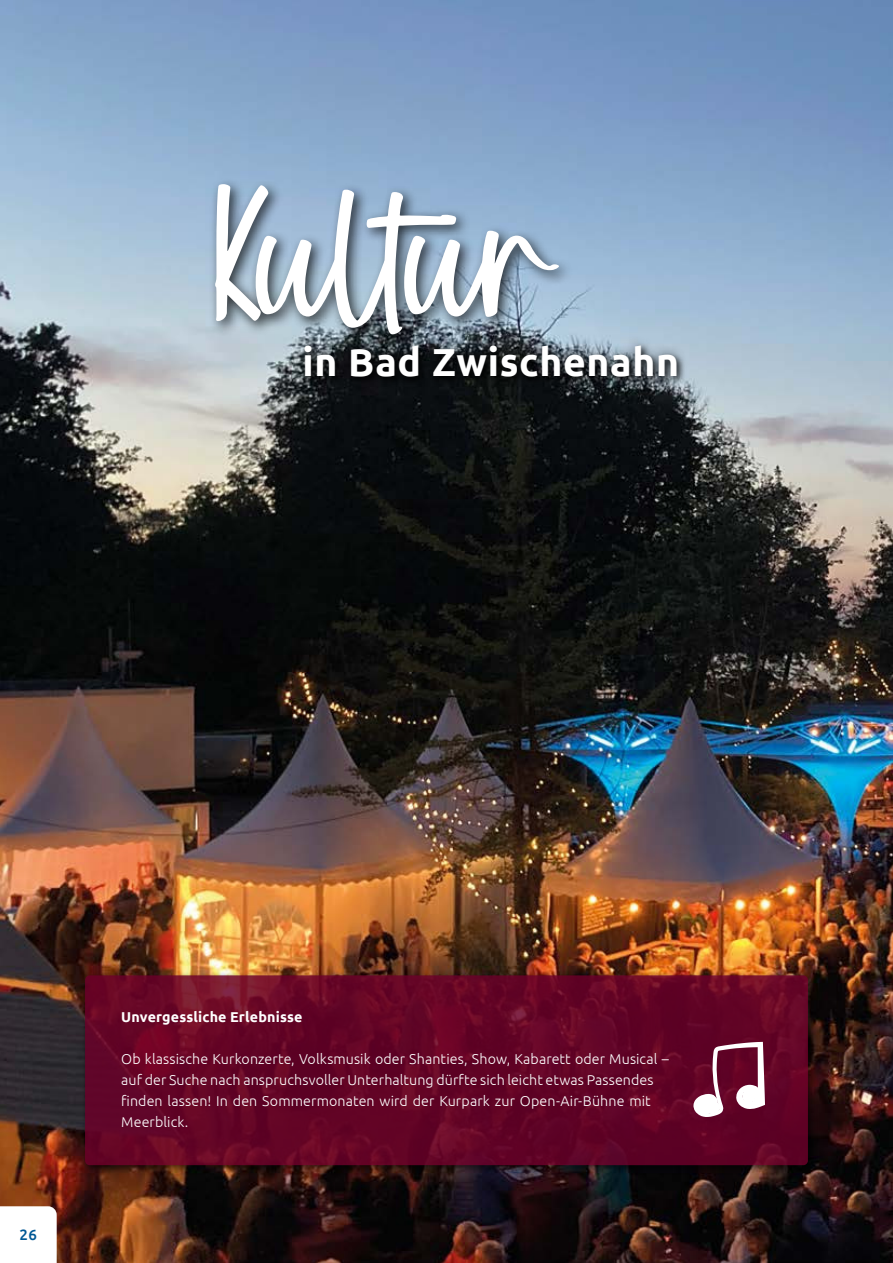
<style>
.page{position:relative;width:893px;height:1263px;background:#fff}
.page>*{position:absolute;margin:0;border:0;box-sizing:border-box;transform-origin:0 0}
.t1{font:136.05px "Halloween Dreams Script";color:#fff}
.t2{font:700 39px "Ubuntu";letter-spacing:.015em;color:#fff}
.t3{font:500 15px "Ubuntu";color:#005895}
.t4{font:300 14.25px/21px "Ubuntu";letter-spacing:.01em;color:#fff}
.t5{font:700 14.25px "Ubuntu";letter-spacing:.01em;color:#fff}
</style>
<div class="page">
<img style="left:0;top:0;width:893px;height:1263px">
<div style="left:209px;top:178px;width:365px;height:172px;background:#000;opacity:.75"></div>
<div style="left:293px;top:335px;width:395px;height:54px;background:#000;opacity:.6"></div>
<div style="left:81px;top:971px;width:737px;height:204px;background:#000;opacity:.75"></div>
<svg style="left:85px;top:975px;width:723px;height:190px;background:#640526"></svg>
<svg style="left:693px;top:1042px;width:72px;height:75px"></svg>
<svg style="left:0;top:1206px;width:57px;height:57px"></svg>
<h1 class="t1" style="left:215px;top:176px;width:343px">Kultur</h1>
<h2 class="t2" style="left:302px;top:346px;width:378px">in Bad Zwischenahn</h2>
<p class="t3" style="left:20px;top:1228px;width:19px">26</p>
<p class="t5" style="left:121px;top:1011px;width:183px">Unvergessliche Erlebnisse</p>
<p class="t4" style="left:121px;top:1049px;width:549px">Ob klassische Kurkonzerte, Volksmusik oder Shanties, Show, Kabarett oder Musical – auf der Suche nach anspruchsvoller Unterhaltung dürfte sich leicht etwas Passendes finden lassen! In den Sommermonaten wird der Kurpark zur Open-Air-Bühne mit Meerblick.</p>
</div>
